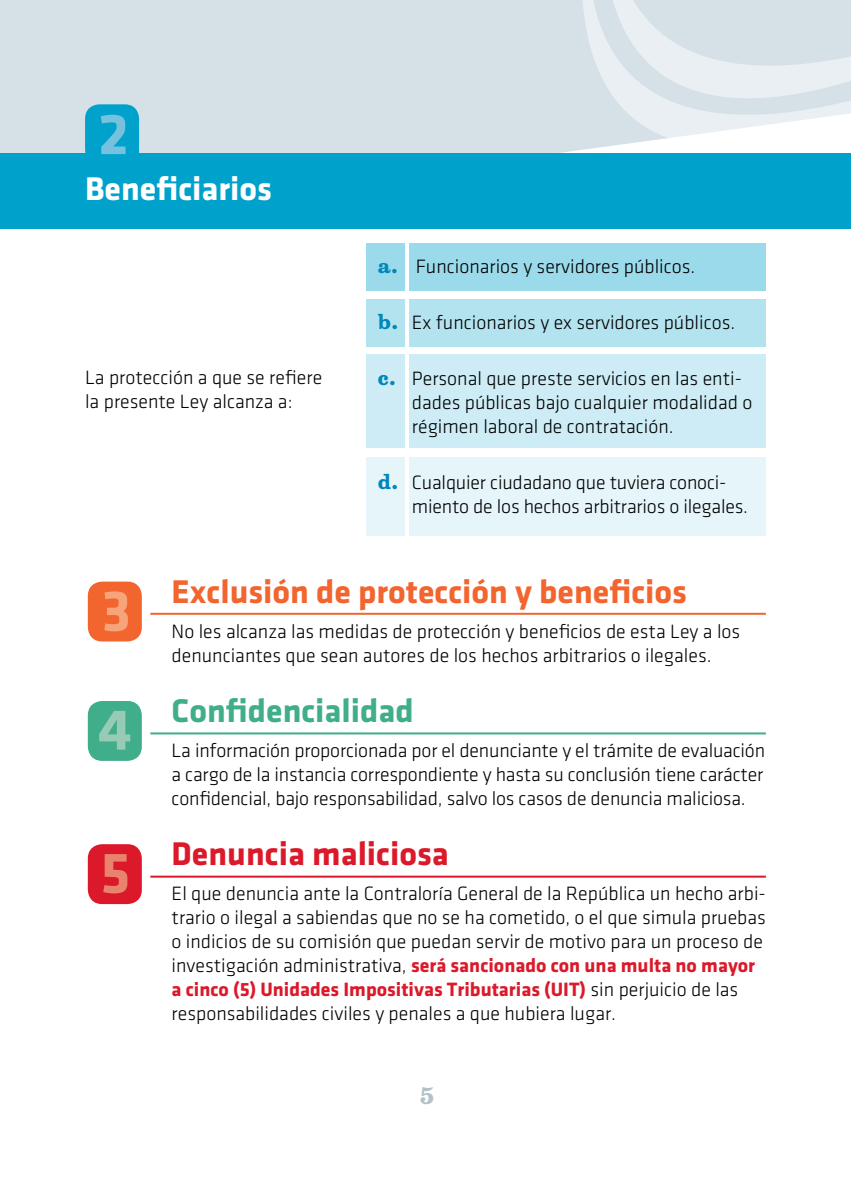
<style>
.page{position:relative;width:851px;height:1191px;background:#fff}
.page>*{position:absolute;margin:0;border:0;box-sizing:border-box;transform-origin:0 0}
.t1{font:700 60px "Klavika";color:#76c2de}
.t2{font:700 60px "Klavika";color:#f8a47b}
.t3{font:700 60px "Klavika";color:#98cbb5}
.t4{font:700 60px "Klavika";color:#e9836d}
.t5{font:700 34px "Klavika";color:#f2652f}
.t6{font:700 34px "Klavika";color:#db192a}
.t7{font:700 34px "Klavika";color:#40ae8a}
.t8{font:700 34px "Klavika";color:#fff}
.t9{font:700 22px "Belizio";color:#b3c1c9}
.t10{font:20px/24px "Klavika Light OSF";color:#000}
.t11{font:700 20px/24px "Klavika";color:#db192a}
.s1{font-family:"Belizio";font-weight:700;color:#0087bb}
.s2{font-family:"Klavika Light OSF";font-weight:400;color:#000}
</style>
<div class="page">
<div style="left:0;top:0;width:451px;height:229px;background:#d6e1e7"></div>
<div style="left:0;top:153px;width:850px;height:75px;background:#00a2cc"></div>
<div style="left:85px;top:104px;width:54px;height:60px;background:#00a2cc;border-radius:14px"></div>
<div style="left:88px;top:581px;width:54px;height:60px;background:#f2652f;border-radius:14px"></div>
<div style="left:88px;top:701px;width:54px;height:60px;background:#40ae8a;border-radius:14px"></div>
<div style="left:88px;top:844px;width:54px;height:60px;background:#db192a;border-radius:14px"></div>
<div style="left:366px;top:243px;width:399px;height:48px;background:#9adaea"></div>
<div style="left:366px;top:298px;width:399px;height:48px;background:#b3e3ef"></div>
<div style="left:366px;top:355px;width:399px;height:93px;background:#cdecf5"></div>
<div style="left:366px;top:457px;width:399px;height:78px;background:#e6f5fa"></div>
<hr style="left:150px;top:732px;width:615px;height:2px;background:#40ae8a">
<hr style="left:150px;top:875px;width:615px;height:2px;background:#db192a">
<hr style="left:150px;top:613px;width:615px;height:2px;background:#f2652f">
<hr style="left:405px;top:238px;width:4px;height:301px;background:#fff">
<svg style="left:451px;top:67px;width:20px;height:162px;fill:#d6e1e7"></svg>
<div style="left:311px;top:0;width:160px;height:67px;background:#d6e1e7"></div>
<svg style="left:471px;top:0;width:379px;height:265px"></svg>
<h1 class="t1" style="left:98px;top:101px;width:32px">2</h1>
<h2 class="t8" style="left:85px;top:170px;width:188px">Beneficiarios</h2>
<p class="t10" style="left:85px;top:365px;width:238px">La protección a que se refiere la presente Ley alcanza a:</p>
<p class="t10" style="left:378px;top:255px;width:319px"><span class="s1">a.</span> Funcionarios y servidores públicos.</p>
<p class="t10" style="left:378px;top:311px;width:359px"><span class="s1">b.</span> Ex funcionarios y ex servidores públicos.</p>
<p class="t10" style="left:412px;top:367px;width:342px;text-indent:-34px"><span class="s1">c.</span> Personal que preste servicios en las enti&shy;dades públicas bajo cualquier modalidad o régimen laboral de contratación.</p>
<p class="t10" style="left:412px;top:471px;width:338px;text-indent:-34px"><span class="s1">d.</span> Cualquier ciudadano que tuviera conoci&shy;miento de los hechos arbitrarios o ilegales.</p>
<h1 class="t2" style="left:102px;top:578px;width:31px">3</h1>
<h1 class="t3" style="left:98px;top:697px;width:35px">4</h1>
<h1 class="t4" style="left:100px;top:840px;width:31px">5</h1>
<h2 class="t5" style="left:172px;top:573px;width:516px">Exclusión de protección y beneficios</h2>
<p class="t10" style="left:171px;top:619px;width:570px">No les alcanza las medidas de protección y beneficios de esta Ley a los denunciantes que sean autores de los hechos arbitrarios o ilegales.</p>
<h2 class="t7" style="left:172px;top:691px;width:243px">Confidencialidad</h2>
<p class="t10" style="left:171px;top:738px;width:595px;text-align:justify">La información proporcionada por el denunciante y el trámite de evaluación a cargo de la instancia correspondiente y hasta su conclusión tiene carácter confidencial, bajo responsabilidad, salvo los casos de denuncia maliciosa.</p>
<h2 class="t6" style="left:172px;top:834px;width:279px">Denuncia maliciosa</h2>
<p class="t10" style="left:171px;top:881px;width:595px;text-align:justify">El que denuncia ante la Contraloría General de la República un hecho arbi&shy;trario o ilegal a sabiendas que no se ha cometido, o el que simula pruebas o indicios de su comisión que puedan servir de motivo para un proceso de</p>
<p class="t11" style="left:171px;top:953px;width:585px"><span class="s2">investigación administrativa,</span> será sancionado con una multa no mayor a cinco (5) Unidades Impositivas Tributarias (UIT) <span class="s2">sin perjuicio de las</span></p>
<p class="t10" style="left:171px;top:1001px;width:446px">responsabilidades civiles y penales a que hubiera lugar.</p>
<p class="t9" style="left:419px;top:1081px;width:18px">5</p>
</div>
